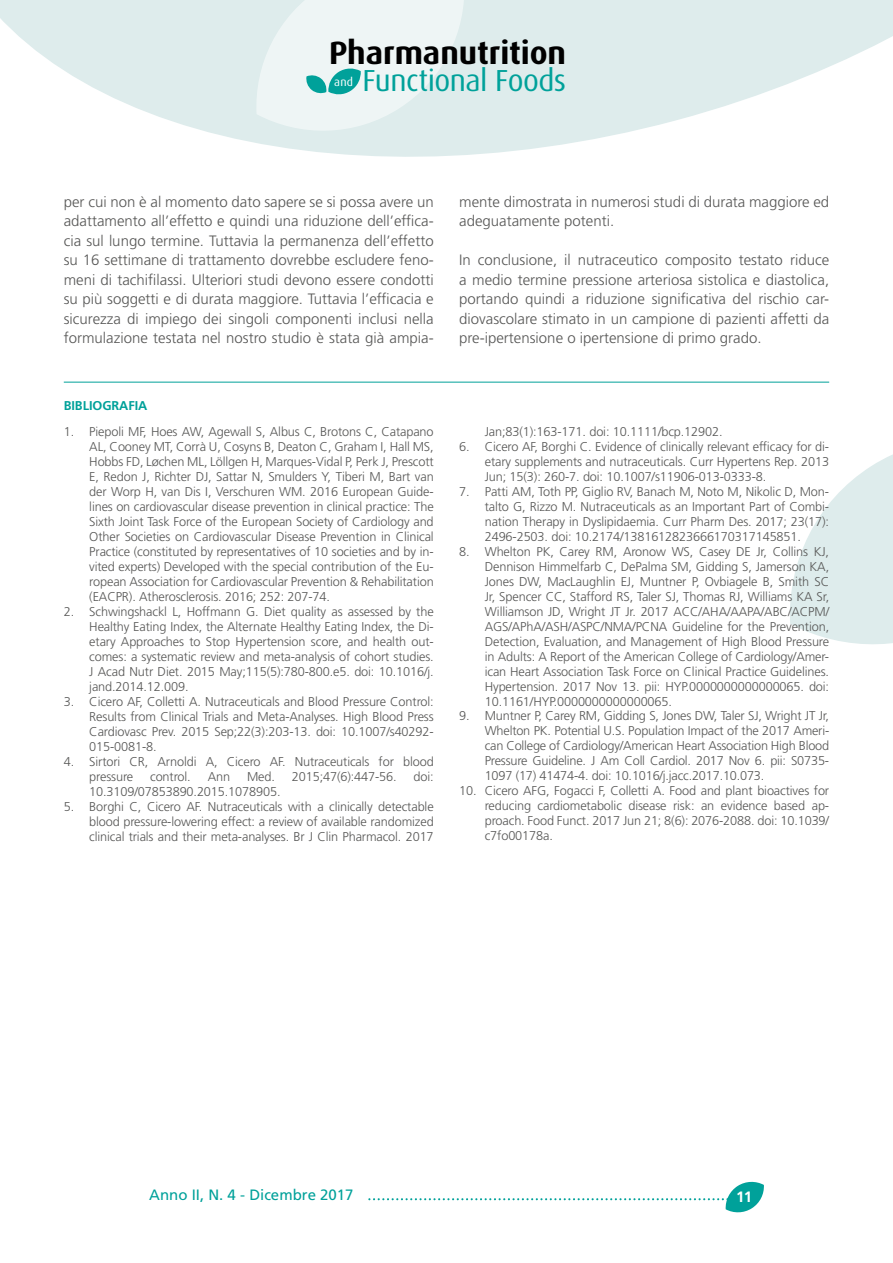
<style>
.page{position:relative;width:893px;height:1263px;background:#fff}
.page>*{position:absolute;margin:0;border:0;box-sizing:border-box;transform-origin:0 0}
.t1{font:700 32.25px "Dax";color:#000}
.t2{font:30.45px "Dax";letter-spacing:-.02em;color:#00a19a}
.t3{font:300 15px/19.5px "Frutiger LT Std";color:#575756;text-align:justify}
.t4{font:15px "Frutiger LT Std";color:#00a19a}
.t5{font:700 15px "Frutiger LT Std";color:#fff}
.t6{font:300 12.75px/15px "Frutiger LT Std";letter-spacing:-.01em;color:#575756;text-align:justify}
.t7{font:700 12.75px "Frutiger LT Std";letter-spacing:-.005em;color:#00a19a}
.t8{font:11.7px "Dax";color:#fff}
</style>
<div class="page">
<svg style="left:0;top:0;width:893px;height:157px;fill:#deecec"></svg>
<svg style="left:790px;top:454px;width:103px;height:190px"></svg>
<svg style="left:369px;top:1181px;width:395px;height:32px"></svg>
<svg style="left:256px;top:0;width:208px;height:131px;background:#e2f0f0"></svg>
<hr style="left:64px;top:382px;width:765px;height:1px;background:#00a19a">
<h1 class="t1" style="left:329px;top:35px;width:239px">Pharmanutrition</h1>
<p class="t8" style="left:334px;top:76px;width:20px">and</p>
<h2 class="t2" style="left:363px;top:64px;width:205px">Functional Foods</h2>
<p class="t3" style="left:64px;top:192px;width:371px">per cui non è al momento dato sapere se si possa avere un adattamento all’effetto e quindi una riduzione dell’effica&shy;cia sul lungo termine. Tuttavia la permanenza dell’effetto su 16 settimane di trattamento dovrebbe escludere feno&shy;meni di tachifilassi. Ulteriori studi devono essere condotti su più soggetti e di durata maggiore. Tuttavia l’efficacia e sicurezza di impiego dei singoli componenti inclusi nella formulazione testata nel nostro studio è stata già ampia-</p>
<p class="t3" style="left:459px;top:192px;width:371px">mente dimostrata in numerosi studi di durata maggiore ed adeguatamente potenti.</p>
<p class="t3" style="left:459px;top:250px;width:371px">In conclusione, il nutraceutico composito testato riduce a medio termine pressione arteriosa sistolica e diastolica, portando quindi a riduzione significativa del rischio car&shy;diovascolare stimato in un campione di pazienti affetti da pre-ipertensione o ipertensione di primo grado.</p>
<p class="t7" style="left:64px;top:398px;width:85px">BIBLIOGRAFIA</p>
<p class="t6" style="left:89px;top:424px;width:346px;text-indent:-26px">1. Piepoli MF, Hoes AW, Agewall S, Albus C, Brotons C, Catapano AL, Cooney MT, Corrà U, Cosyns B, Deaton C, Graham I, Hall MS, Hobbs FD, Løchen ML, Löllgen H, Marques-Vidal P, Perk J, Prescott E, Redon J, Richter DJ, Sattar N, Smulders Y, Tiberi M, Bart van der Worp H, van Dis I, Verschuren WM. 2016 European Guide&shy;lines on cardiovascular disease prevention in clinical practice: The Sixth Joint Task Force of the European Society of Cardiology and Other Societies on Cardiovascular Disease Prevention in Clinical Practice (constituted by representatives of 10 societies and by in&shy;vited experts) Developed with the special contribution of the Eu&shy;ropean Association for Cardiovascular Prevention &amp; Rehabilitation (EACPR). Atherosclerosis. 2016; 252: 207-74.</p>
<p class="t6" style="left:89px;top:604px;width:346px;text-indent:-26px">2. Schwingshackl L, Hoffmann G. Diet quality as assessed by the Healthy Eating Index, the Alternate Healthy Eating Index, the Di&shy;etary Approaches to Stop Hypertension score, and health out&shy;comes: a systematic review and meta-analysis of cohort studies.<br>J Acad Nutr Diet. 2015 May;115(5):780-800.e5. doi: 10.1016/j. jand.2014.12.009.</p>
<p class="t6" style="left:89px;top:694px;width:346px;text-indent:-26px">3. Cicero AF, Colletti A. Nutraceuticals and Blood Pressure Control:<br>Results from Clinical Trials and Meta-Analyses. High Blood Press Cardiovasc Prev. 2015 Sep;22(3):203-13. doi: 10.1007/s40292- 015-0081-8.</p>
<p class="t6" style="left:89px;top:754px;width:346px;text-indent:-26px">4. Sirtori CR, Arnoldi A, Cicero AF. Nutraceuticals for blood pressure</p>
<p class="t6" style="left:150px;top:769px;width:42px">control.</p>
<p class="t6" style="left:208px;top:769px;width:24px">Ann</p>
<p class="t6" style="left:247px;top:769px;width:29px">Med.</p>
<p class="t6" style="left:292px;top:769px;width:106px">2015;47(6):447-56.</p>
<p class="t6" style="left:414px;top:769px;width:22px">doi:</p>
<p class="t6" style="left:89px;top:784px;width:193px">10.3109/07853890.2015.1078905.</p>
<p class="t6" style="left:89px;top:799px;width:346px;text-indent:-26px">5. Borghi C, Cicero AF. Nutraceuticals with a clinically detectable blood pressure-lowering effect: a review of available randomized clinical trials and their meta-analyses. Br J Clin Pharmacol. 2017</p>
<p class="t6" style="left:485px;top:424px;width:239px">Jan;83(1):163-171. doi: 10.1111/bcp.12902.</p>
<p class="t6" style="left:485px;top:439px;width:346px;text-indent:-26px">6. Cicero AF, Borghi C. Evidence of clinically relevant efficacy for di&shy;etary supplements and nutraceuticals. Curr Hypertens Rep. 2013<br>Jun; 15(3): 260-7. doi: 10.1007/s11906-013-0333-8.</p>
<p class="t6" style="left:485px;top:484px;width:346px;text-indent:-26px">7. Patti AM, Toth PP, Giglio RV, Banach M, Noto M, Nikolic D, Mon&shy;talto G, Rizzo M. Nutraceuticals as an Important Part of Combi&shy;nation Therapy in Dyslipidaemia. Curr Pharm Des. 2017; 23(17):<br>2496-2503. doi: 10.2174/1381612823666170317145851.</p>
<p class="t6" style="left:485px;top:544px;width:346px;text-indent:-26px">8. Whelton PK, Carey RM, Aronow WS, Casey DE Jr, Collins KJ, Dennison Himmelfarb C, DePalma SM, Gidding S, Jamerson KA, Jones DW, MacLaughlin EJ, Muntner P, Ovbiagele B, Smith SC Jr, Spencer CC, Stafford RS, Taler SJ, Thomas RJ, Williams KA Sr, Williamson JD, Wright JT Jr. 2017 ACC/AHA/AAPA/ABC/ACPM/ AGS/APhA/ASH/ASPC/NMA/PCNA Guideline for the Prevention, Detection, Evaluation, and Management of High Blood Pressure in Adults: A Report of the American College of Cardiology/Amer&shy;ican Heart Association Task Force on Clinical Practice Guidelines.<br>Hypertension. 2017 Nov 13. pii: HYP.0000000000000065. doi:<br>10.1161/HYP.0000000000000065.</p>
<p class="t6" style="left:485px;top:709px;width:346px;text-indent:-26px">9. Muntner P, Carey RM, Gidding S, Jones DW, Taler SJ, Wright JT Jr, Whelton PK. Potential U.S. Population Impact of the 2017 Ameri&shy;can College of Cardiology/American Heart Association High Blood Pressure Guideline. J Am Coll Cardiol. 2017 Nov 6. pii: S0735- 1097 (17) 41474-4. doi: 10.1016/j.jacc.2017.10.073.</p>
<p class="t6" style="left:485px;top:784px;width:346px;text-indent:-26px">10. Cicero AFG, Fogacci F, Colletti A. Food and plant bioactives for reducing cardiometabolic disease risk: an evidence based ap&shy;proach. Food Funct. 2017 Jun 21; 8(6): 2076-2088. doi: 10.1039/ c7fo00178a.</p>
<p class="t4" style="left:149px;top:1186px;width:206px">Anno II, N. 4 - Dicembre 2017</p>
<p class="t5" style="left:736px;top:1188px;width:17px">11</p>
</div>
